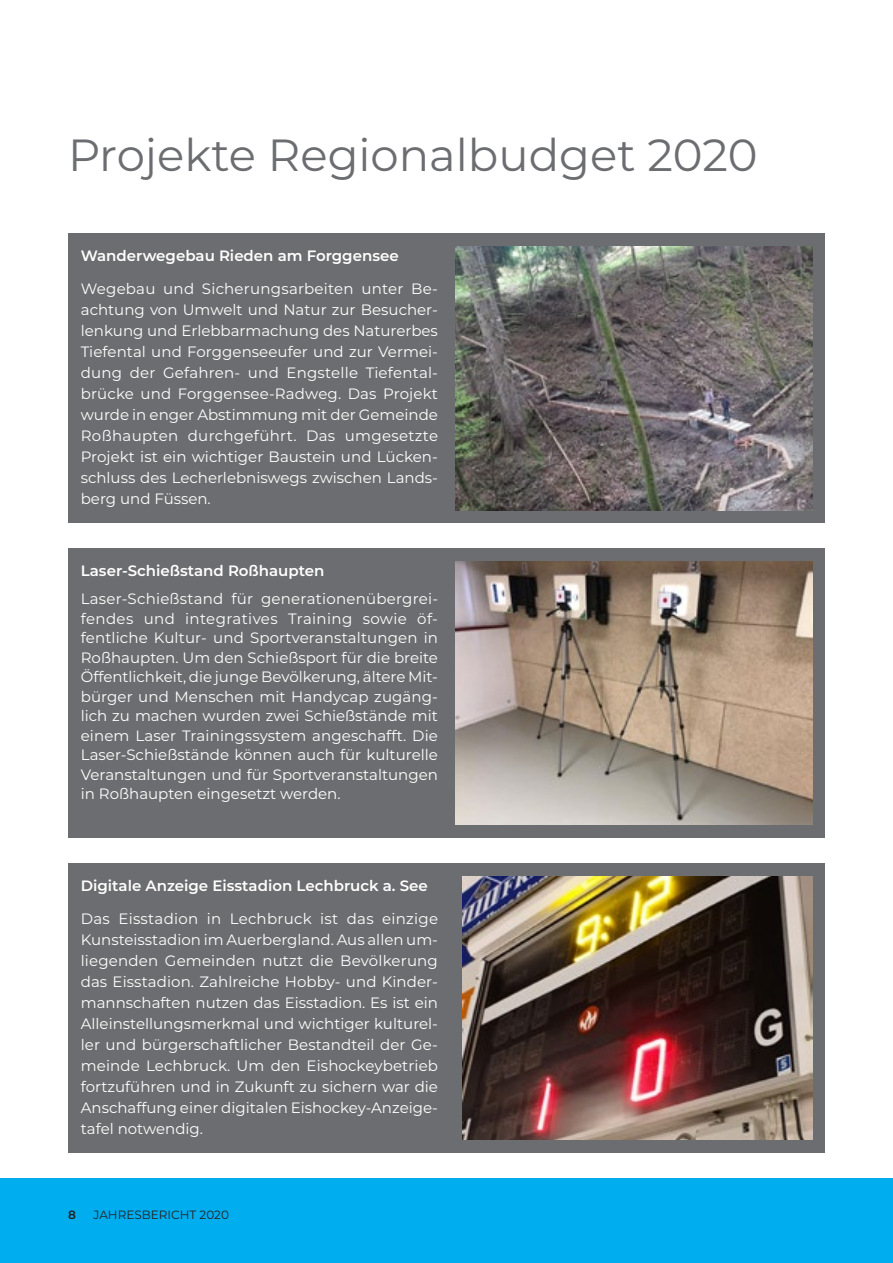
<style>
.page{position:relative;width:893px;height:1263px;background:#fff}
.page>*{position:absolute;margin:0;border:0;box-sizing:border-box;transform-origin:0 0}
.Quicksand_45pt_Black{font:45px "Montserrat";color:#6c6d70}
.Blocksatz_weiß_10_pt{font:15px/21px "Montserrat";color:#fff;text-align:justify}
.t1{font:600 15px "Montserrat";color:#fff}
.t2{font:12px "Montserrat";color:#231f20}
.t3{font:600 12px "Montserrat";color:#231f20}
</style>
<div class="page">
<div style="left:0;top:1178px;width:893px;height:85px;background:#00aeef"></div>
<div style="left:68px;top:234px;width:757px;height:289px;background:#6c6d70"></div>
<div style="left:68px;top:549px;width:757px;height:289px;background:#6c6d70"></div>
<div style="left:68px;top:863px;width:757px;height:289px;background:#6c6d70"></div>
<img style="left:455px;top:247px;width:357px;height:263px">
<img style="left:455px;top:561px;width:357px;height:264px">
<img style="left:462px;top:876px;width:350px;height:264px">
<img style="left:438px;top:659px;width:358px;height:1px">
<p class="Quicksand_45pt_Black" style="left:68px;top:124px;width:691px">Projekte Regionalbudget 2020</p>
<p class="t1" style="left:81px;top:245px;width:319px">Wanderwegebau Rieden am Forggensee</p>
<p class="Blocksatz_weiß_10_pt" style="left:81px;top:278px;width:359px">Wegebau und Sicherungsarbeiten unter Be&shy;achtung von Umwelt und Natur zur Besucher&shy;lenkung und Erlebbarmachung des Naturerbes Tiefental und Forggenseeufer und zur Vermei&shy;dung der Gefahren- und Engstelle Tiefental&shy;brücke und Forggensee-Radweg. Das Projekt wurde in enger Abstimmung mit der Gemeinde Roßhaupten durchgeführt. Das umgesetzte Projekt ist ein wichtiger Baustein und Lücken&shy;schluss des Lecherlebniswegs zwischen Lands&shy;berg und Füssen.</p>
<p class="t1" style="left:81px;top:560px;width:245px">Laser-Schießstand Roßhaupten</p>
<p class="Blocksatz_weiß_10_pt" style="left:81px;top:589px;width:359px;line-height:19.5px">Laser-Schießstand für generationenübergrei&shy;fendes und integratives Training sowie öf&shy;fentliche Kultur- und Sportveranstaltungen in Roßhaupten. Um den Schießsport für die breite Öffentlichkeit, die junge Bevölkerung, ältere Mit&shy;bürger und Menschen mit Handycap zugäng&shy;lich zu machen wurden zwei Schießstände mit einem Laser Trainingssystem angeschafft. Die Laser-Schießstände können auch für kulturelle Veranstaltungen und für Sportveranstaltungen in Roßhaupten eingesetzt werden.</p>
<p class="t1" style="left:81px;top:874px;width:349px">Digitale Anzeige Eisstadion Lechbruck a. See</p>
<p class="Blocksatz_weiß_10_pt" style="left:81px;top:907px;width:359px">Das Eisstadion in Lechbruck ist das einzige Kunsteisstadion im Auerbergland. Aus allen um&shy;liegenden Gemeinden nutzt die Bevölkerung das Eisstadion. Zahlreiche Hobby- und Kinder&shy;mannschaften nutzen das Eisstadion. Es ist ein Alleinstellungsmerkmal und wichtiger kulturel&shy;ler und bürgerschaftlicher Bestandteil der Ge&shy;meinde Lechbruck. Um den Eishockeybetrieb fortzuführen und in Zukunft zu sichern war die Anschaffung einer digitalen Eishockey-Anzeige&shy;tafel notwendig.</p>
<p class="t3" style="left:68px;top:1206px;width:9px">8</p>
<p class="t2" style="left:94px;top:1207px;width:137px">JAHRESBERICHT 2020</p>
</div>
